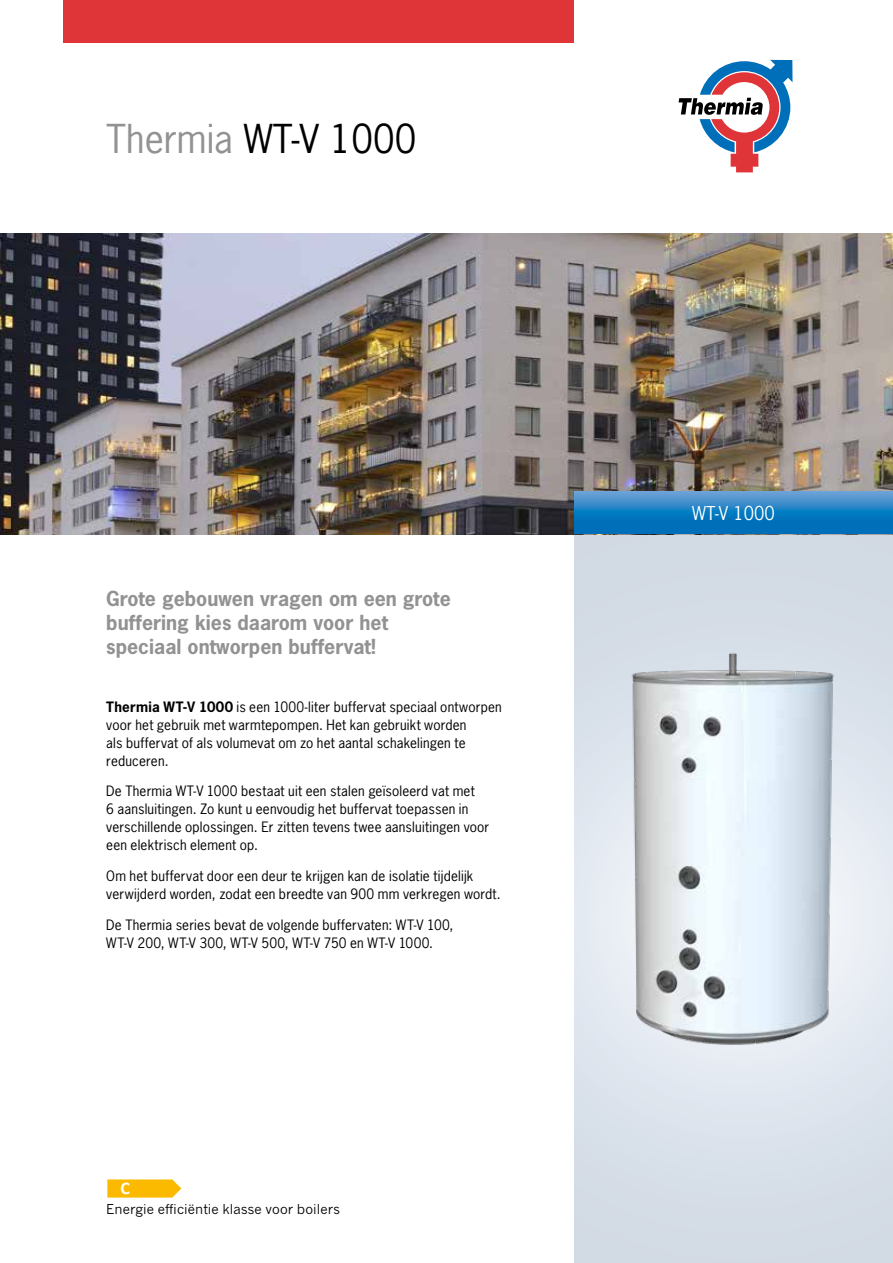
<style>
.page{position:relative;width:893px;height:1263px;background:#fff}
.page>*{position:absolute;margin:0;border:0;box-sizing:border-box;transform-origin:0 0}
.t1{font:37.5px "News Gothic Std";color:#000}
.t2{font:700 19.5px/24px "News Gothic Std";color:#929292}
.t3{font:18px "News Gothic Std";color:#fff}
.t4{font:700 17.85px "Calibri";color:#fff}
.t5{font:13.5px/18px "News Gothic Std";letter-spacing:.015em;color:#000}
.t6{font:13.5px "News Gothic MT Pro";letter-spacing:.005em;color:#000}
.s1{color:#929292}
.s2{font-weight:700}
</style>
<div class="page">
<div style="left:64px;top:0;width:510px;height:43px;background:#df3539"></div>
<svg style="left:679px;top:60px;width:113px;height:112px"></svg>
<img style="left:574px;top:534px;width:319px;height:729px">
<img style="left:0;top:234px;width:893px;height:300px">
<div style="left:574px;top:491px;width:319px;height:43px;background:#006fb9"></div>
<svg style="left:574px;top:491px;width:319px;height:24px;background:#3d8fcc"></svg>
<svg style="left:693px;top:506px;width:82px;height:9px"></svg>
<img style="left:574px;top:643px;width:316px;height:404px">
<svg style="left:107px;top:1179px;width:74px;height:18px"></svg>
<h1 class="t1" style="left:106px;top:114px;width:312px"><span class="s1">Thermia</span> WT-V 1000</h1>
<h2 class="t2" style="left:106px;top:586px;width:346px">Grote gebouwen vragen om een grote buffering kies daarom voor het speciaal ontworpen buffervat!</h2>
<p class="t5" style="left:106px;top:697px;width:397px"><span class="s2">Thermia WT-V 1000</span> is een 1000-liter buffervat speciaal ontworpen voor het gebruik met warmtepompen. Het kan gebruikt worden<br>als buffervat of als volumevat om zo het aantal schakelingen te reduceren.</p>
<p class="t5" style="left:106px;top:782px;width:384px">De Thermia WT-V 1000 bestaat uit een stalen geïsoleerd vat met<br>6 aansluitingen. Zo kunt u eenvoudig het buffervat toepassen in verschillende oplossingen. Er zitten tevens twee aansluitingen voor een elektrisch element op.</p>
<p class="t5" style="left:106px;top:867px;width:396px">Om het buffervat door een deur te krijgen kan de isolatie tijdelijk verwijderd worden, zodat een breedte van 900 mm verkregen wordt.</p>
<p class="t5" style="left:106px;top:916px;width:349px">De Thermia series bevat de volgende buffervaten: WT-V 100,<br>WT-V 200, WT-V 300, WT-V 500, WT-V 750 en WT-V 1000.</p>
<h3 class="t4" style="left:121px;top:1177px;width:11px">C</h3>
<p class="t6" style="left:106px;top:1201px;width:235px">Energie efficiëntie klasse voor boilers</p>
<h3 class="t3" style="left:692px;top:501px;width:84px">WT-V 1000</h3>
</div>
